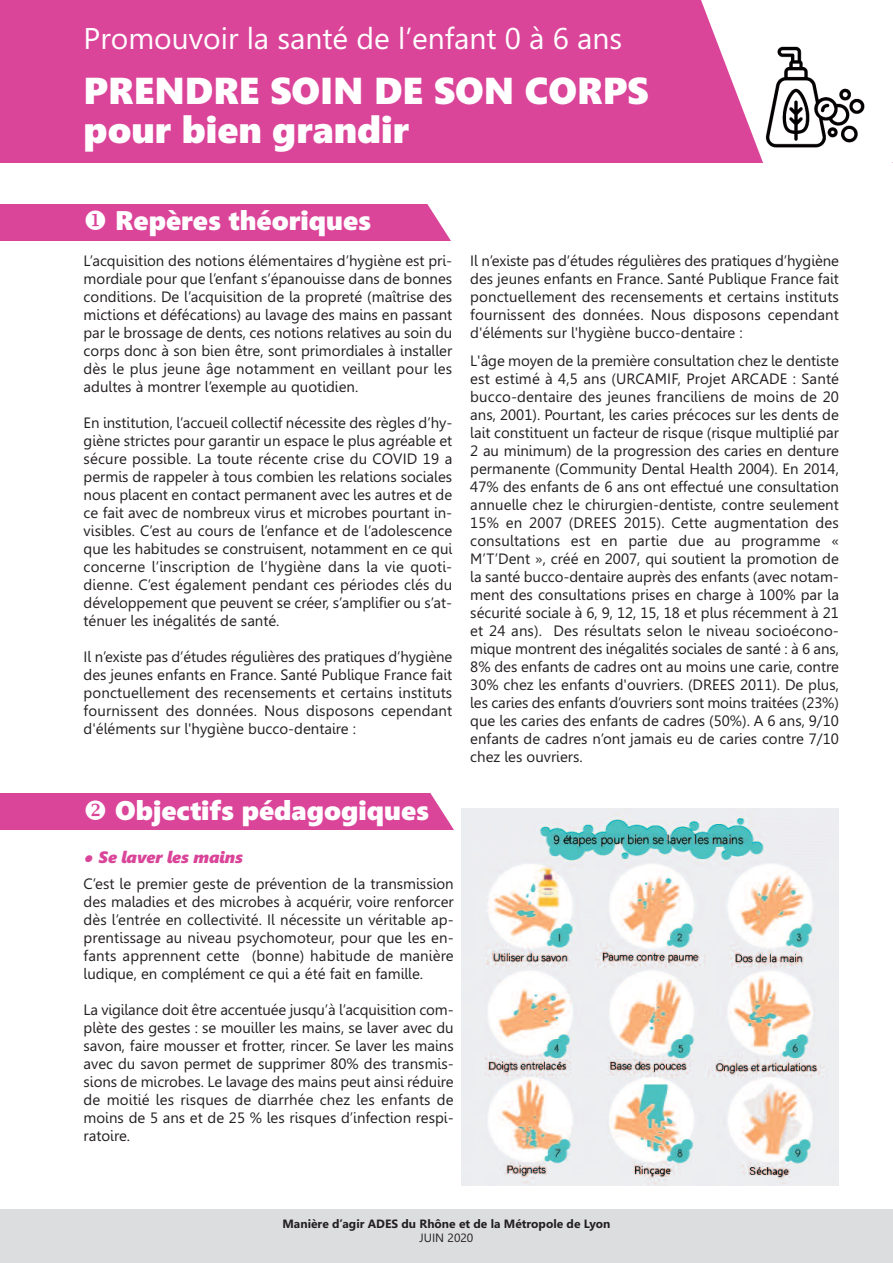
<style>
.page{position:relative;width:893px;height:1263px;background:#fff}
.page>*{position:absolute;margin:0;border:0;box-sizing:border-box;transform-origin:0 0}
.t1{font:37.5px/39px "Segoe UI Black";color:#fff}
.t2{font:30px "Segoe UI";color:#fff}
.t3{font:27px "Segoe UI Black";color:#fff}
.t4{font:italic 16.5px "Segoe UI Black";color:#da4599}
.t5{font:15px/18px "Gisha";color:#231f20;text-align:justify}
.t6{font:700 12px "Segoe UI";color:#231f20}
.t7{font:12px "Segoe UI";color:#231f20}
</style>
<div class="page">
<div style="left:0;top:0;width:893px;height:162px;background:#da4599"></div>
<svg style="left:700px;top:0;width:193px;height:163px"></svg>
<img style="left:761px;top:42px;width:105px;height:108px">
<div style="left:0;top:204px;width:453px;height:37px;background:#da4599"></div>
<svg style="left:427px;top:204px;width:26px;height:37px"></svg>
<div style="left:0;top:793px;width:456px;height:37px;background:#da4599"></div>
<svg style="left:430px;top:793px;width:26px;height:37px"></svg>
<img style="left:461px;top:808px;width:378px;height:377px">
<div style="left:0;top:1209px;width:893px;height:54px;background:#dcdddf"></div>
<h2 class="t2" style="left:84px;top:21px;width:540px">Promouvoir la santé de l’enfant 0 à 6 ans</h2>
<h1 class="t1" style="left:84px;top:72px;width:567px">PRENDRE SOIN DE SON CORPS pour bien grandir</h1>
<h3 class="t3" style="left:84px;top:205px;width:289px">◆ Repères théoriques</h3>
<p class="t5" style="left:84px;top:252px;width:370px">L’acquisition des notions élémentaires d’hygiène est pri&shy;mordiale pour que l’enfant s’épanouisse dans de bonnes conditions. De l’acquisition de la propreté (maîtrise des mictions et défécations) au lavage des mains en passant par le brossage de dents, ces notions relatives au soin du corps donc à son bien être, sont primordiales à installer dès le plus jeune âge notamment en veillant pour les adultes à montrer l’exemple au quotidien.</p>
<p class="t5" style="left:84px;top:414px;width:370px">En institution, l’accueil collectif nécessite des règles d’hy&shy;giène strictes pour garantir un espace le plus agréable et sécure possible. La toute récente crise du COVID 19 a permis de rappeler à tous combien les relations sociales nous placent en contact permanent avec les autres et de ce fait avec de nombreux virus et microbes pourtant in&shy;visibles. C’est au cours de l’enfance et de l’adolescence que les habitudes se construisent, notamment en ce qui concerne l’inscription de l’hygiène dans la vie quoti&shy;dienne. C’est également pendant ces périodes clés du développement que peuvent se créer, s’amplifier ou s’at&shy;ténuer les inégalités de santé.</p>
<p class="t5" style="left:84px;top:648px;width:370px">Il n’existe pas d’études régulières des pratiques d’hygiène des jeunes enfants en France. Santé Publique France fait ponctuellement des recensements et certains instituts fournissent des données. Nous disposons cependant d'éléments sur l'hygiène bucco-dentaire :</p>
<h3 class="t3" style="left:84px;top:795px;width:347px">❖ Objectifs pédagogiques</h3>
<p class="t4" style="left:84px;top:848px;width:161px">● Se laver les mains</p>
<p class="t5" style="left:84px;top:875px;width:372px">C’est le premier geste de prévention de la transmission des maladies et des microbes à acquérir, voire renforcer dès l’entrée en collectivité. Il nécessite un véritable ap&shy;prentissage au niveau psychomoteur, pour que les en&shy;fants apprennent cette (bonne) habitude de manière ludique, en complément ce qui a été fait en famille.</p>
<p class="t5" style="left:84px;top:1001px;width:372px">La vigilance doit être accentuée jusqu’à l’acquisition com&shy;plète des gestes : se mouiller les mains, se laver avec du savon, faire mousser et frotter, rincer. Se laver les mains avec du savon permet de supprimer 80% des transmis&shy;sions de microbes. Le lavage des mains peut ainsi réduire de moitié les risques de diarrhée chez les enfants de moins de 5 ans et de 25 % les risques d’infection respi&shy;ratoire.</p>
<p class="t5" style="left:470px;top:251px;width:370px">Il n’existe pas d’études régulières des pratiques d’hygiène des jeunes enfants en France. Santé Publique France fait ponctuellement des recensements et certains instituts fournissent des données. Nous disposons cependant d'éléments sur l'hygiène bucco-dentaire :</p>
<p class="t5" style="left:470px;top:352px;width:370px">L'âge moyen de la première consultation chez le dentiste est estimé à 4,5 ans (URCAMIF, Projet ARCADE : Santé bucco-dentaire des jeunes franciliens de moins de 20 ans, 2001). Pourtant, les caries précoces sur les dents de lait constituent un facteur de risque (risque multiplié par 2 au minimum) de la progression des caries en denture permanente (Community Dental Health 2004). En 2014, 47% des enfants de 6 ans ont effectué une consultation annuelle chez le chirurgien-dentiste, contre seulement 15% en 2007 (DREES 2015). Cette augmentation des consultations est en partie due au programme « M’T’Dent », créé en 2007, qui soutient la promotion de la santé bucco-dentaire auprès des enfants (avec notam&shy;ment des consultations prises en charge à 100% par la sécurité sociale à 6, 9, 12, 15, 18 et plus récemment à 21 et 24 ans). Des résultats selon le niveau socioécono&shy;mique montrent des inégalités sociales de santé : à 6 ans, 8% des enfants de cadres ont au moins une carie, contre 30% chez les enfants d'ouvriers. (DREES 2011). De plus, les caries des enfants d’ouvriers sont moins traitées (23%) que les caries des enfants de cadres (50%). A 6 ans, 9/10 enfants de cadres n’ont jamais eu de caries contre 7/10 chez les ouvriers.</p>
<p class="t6" style="left:282px;top:1216px;width:329px">Manière d’agir ADES du Rhône et de la Métropole de Lyon</p>
<p class="t7" style="left:420px;top:1231px;width:55px">JUIN 2020</p>
</div>
